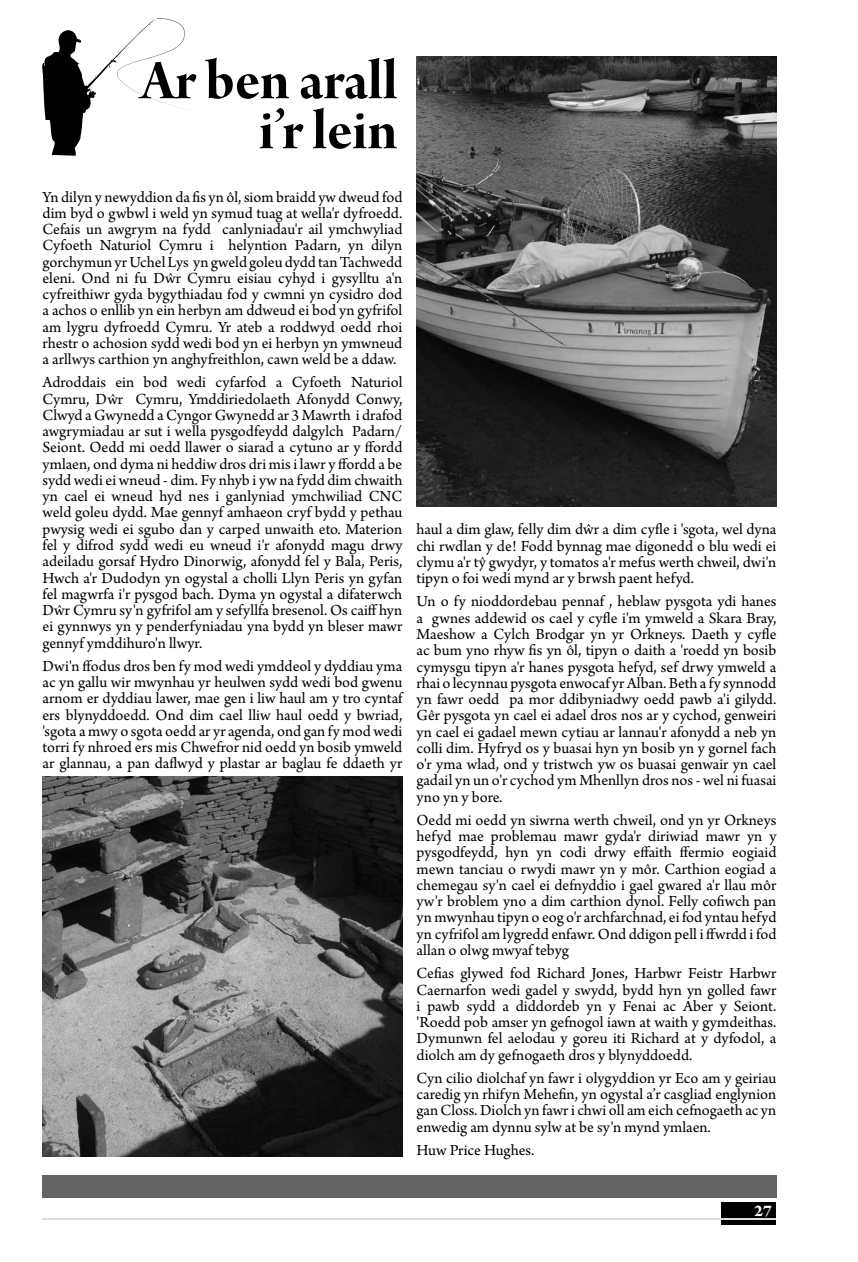
<style>
.page{position:relative;width:858px;height:1262px;background:#fff}
.page>*{position:absolute;margin:0;border:0;box-sizing:border-box;transform-origin:0 0}
.t1{font:60px/50px "Arno Pro Bold Display";color:#000;text-align:right}
.t2{font:700 17.5px "Arno Pro";color:#fff}
.t3{font:16.25px/16.2px "Arno Pro";color:#000;text-align:justify}
</style>
<div class="page">
<div style="left:721px;top:1202px;width:54px;height:22px;background:#000"></div>
<hr style="left:42px;top:1217px;width:733px;height:2px;background:#dcddde">
<svg style="left:42px;top:18px;width:143px;height:138px"></svg>
<div style="left:42px;top:1175px;width:734px;height:23px;background:#636466"></div>
<svg style="left:416px;top:56px;width:360px;height:1px"></svg>
<img style="left:416px;top:57px;width:360px;height:449px">
<img style="left:43px;top:776px;width:359px;height:380px">
<h1 class="t1" style="left:140px;top:59px;width:258px">Ar ben arall i’r lein</h1>
<p class="t3" style="left:43px;top:189px;width:361px">Yn dilyn y newyddion da fis yn ôl, siom braidd yw dweud fod dim byd o gwbwl i weld yn symud tuag at wella'r dyfroedd.<br>Cefais un awgrym na fydd canlyniadau'r ail ymchwyliad Cyfoeth Naturiol Cymru i helyntion Padarn, yn dilyn gorchymun yr Uchel Lys yn gweld goleu dydd tan Tachwedd eleni. Ond ni fu Dŵr Cymru eisiau cyhyd i gysylltu a'n cyfreithiwr gyda bygythiadau fod y cwmni yn cysidro dod a achos o enllib yn ein herbyn am ddweud ei bod yn gyfrifol am lygru dyfroedd Cymru. Yr ateb a roddwyd oedd rhoi rhestr o achosion sydd wedi bod yn ei herbyn yn ymwneud a arllwys carthion yn anghyfreithlon, cawn weld be a ddaw.</p>
<p class="t3" style="left:43px;top:375px;width:361px">Adroddais ein bod wedi cyfarfod a Cyfoeth Naturiol Cymru, Dŵr Cymru, Ymddiriedolaeth Afonydd Conwy, Clwyd a Gwynedd a Cyngor Gwynedd ar 3 Mawrth i drafod awgrymiadau ar sut i wella pysgodfeydd dalgylch Padarn/ Seiont. Oedd mi oedd llawer o siarad a cytuno ar y ffordd ymlaen, ond dyma ni heddiw dros dri mis i lawr y ffordd a be sydd wedi ei wneud - dim. Fy nhyb i yw na fydd dim chwaith yn cael ei wneud hyd nes i ganlyniad ymchwiliad CNC weld goleu dydd. Mae gennyf amhaeon cryf bydd y pethau pwysig wedi ei sgubo dan y carped unwaith eto. Materion fel y difrod sydd wedi eu wneud i'r afonydd magu drwy adeiladu gorsaf Hydro Dinorwig, afonydd fel y Bala, Peris, Hwch a'r Dudodyn yn ogystal a cholli Llyn Peris yn gyfan fel magwrfa i'r pysgod bach. Dyma yn ogystal a difaterwch Dŵr Cymru sy'n gyfrifol am y sefyllfa bresenol. Os caiff hyn ei gynnwys yn y penderfyniadau yna bydd yn bleser mawr gennyf ymddihuro'n llwyr.</p>
<p class="t3" style="left:43px;top:658px;width:361px">Dwi'n ffodus dros ben fy mod wedi ymddeol y dyddiau yma ac yn gallu wir mwynhau yr heulwen sydd wedi bod gwenu arnom er dyddiau lawer, mae gen i liw haul am y tro cyntaf ers blynyddoedd. Ond dim cael lliw haul oedd y bwriad, 'sgota a mwy o sgota oedd ar yr agenda, ond gan fy mod wedi torri fy nhroed ers mis Chwefror nid oedd yn bosib ymweld ar glannau, a pan daflwyd y plastar ar baglau fe ddaeth yr</p>
<p class="t3" style="left:416px;top:522px;width:361px">haul a dim glaw, felly dim dŵr a dim cyfle i 'sgota, wel dyna chi rwdlan y de! Fodd bynnag mae digonedd o blu wedi ei clymu a'r tŷ gwydyr, y tomatos a'r mefus werth chweil, dwi'n tipyn o foi wedi mynd ar y brwsh paent hefyd.</p>
<p class="t3" style="left:416px;top:594px;width:361px">Un o fy nioddordebau pennaf , heblaw pysgota ydi hanes a gwnes addewid os cael y cyfle i'm ymweld a Skara Bray, Maeshow a Cylch Brodgar yn yr Orkneys. Daeth y cyfle ac bum yno rhyw fis yn ôl, tipyn o daith a 'roedd yn bosib cymysgu tipyn a'r hanes pysgota hefyd, sef drwy ymweld a rhai o lecynnau pysgota enwocaf yr Alban. Beth a fy synnodd yn fawr oedd pa mor ddibyniadwy oedd pawb a'i gilydd.<br>Gêr pysgota yn cael ei adael dros nos ar y cychod, genweiri yn cael ei gadael mewn cytiau ar lannau'r afonydd a neb yn colli dim. Hyfryd os y buasai hyn yn bosib yn y gornel fach o'r yma wlad, ond y tristwch yw os buasai genwair yn cael gadail yn un o'r cychod ym Mhenllyn dros nos - wel ni fuasai yno yn y bore.</p>
<p class="t3" style="left:416px;top:812px;width:361px">Oedd mi oedd yn siwrna werth chweil, ond yn yr Orkneys hefyd mae problemau mawr gyda'r diriwiad mawr yn y pysgodfeydd, hyn yn codi drwy effaith ffermio eogiaid mewn tanciau o rwydi mawr yn y môr. Carthion eogiad a chemegau sy'n cael ei defnyddio i gael gwared a'r llau môr yw'r broblem yno a dim carthion dynol. Felly cofiwch pan yn mwynhau tipyn o eog o'r archfarchnad, ei fod yntau hefyd yn cyfrifol am lygredd enfawr. Ond ddigon pell i ffwrdd i fod allan o olwg mwyaf tebyg</p>
<p class="t3" style="left:416px;top:966px;width:361px">Cefias glywed fod Richard Jones, Harbwr Feistr Harbwr Caernarfon wedi gadel y swydd, bydd hyn yn golled fawr i pawb sydd a diddordeb yn y Fenai ac Aber y Seiont. 'Roedd pob amser yn gefnogol iawn at waith y gymdeithas.<br>Dymunwn fel aelodau y goreu iti Richard at y dyfodol, a diolch am dy gefnogaeth dros y blynyddoedd.</p>
<p class="t3" style="left:416px;top:1070px;width:361px">Cyn cilio diolchaf yn fawr i olygyddion yr Eco am y geiriau caredig yn rhifyn Mehefin, yn ogystal a’r casgliad englynion gan Closs. Diolch yn fawr i chwi oll am eich cefnogaeth ac yn enwedig am dynnu sylw at be sy'n mynd ymlaen.</p>
<p class="t3" style="left:416px;top:1142px;width:119px">Huw Price Hughes.</p>
<p class="t2" style="left:754px;top:1200px;width:19px">27</p>
</div>
